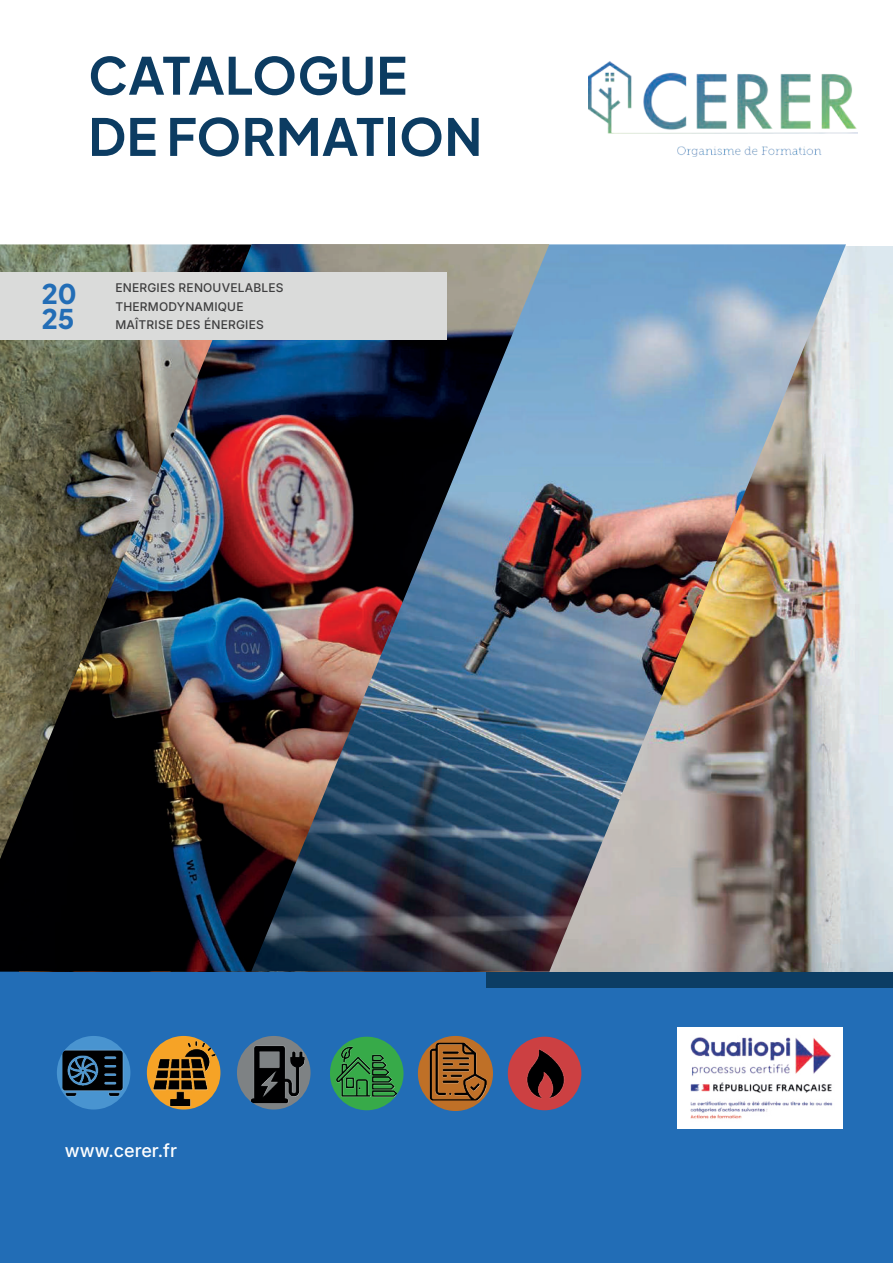
<style>
.page{position:relative;width:893px;height:1263px;background:#fff}
.page>*{position:absolute;margin:0;border:0;box-sizing:border-box;transform-origin:0 0}
.t1{font:51px/61.2px "Plus Jakarta Sans";letter-spacing:.01em;color:#0c3c62}
.t2{font:27px/24.6px "Plus Jakarta Sans";color:#226db6}
.t3{font:18px "Inter";color:#fff}
.t4{font:12px/18.8px "Inter";letter-spacing:.015em;color:#3e3e3f}
</style>
<div class="page">
<div style="left:0;top:945px;width:893px;height:318px;background:#226db6"></div>
<div style="left:487px;top:961px;width:406px;height:27px;background:#0c3d64"></div>
<img style="left:846px;top:247px;width:47px;height:725px">
<img style="left:0;top:244px;width:251px;height:728px">
<img style="left:251px;top:244px;width:595px;height:728px">
<div style="left:0;top:272px;width:446px;height:68px;background:#dadbda"></div>
<img style="left:589px;top:61px;width:268px;height:95px">
<div style="left:419px;top:1037px;width:73px;height:73px;background:#bf7027;border-radius:50%"></div>
<img style="left:429px;top:1043px;width:58px;height:57px">
<div style="left:418px;top:1036px;width:75px;height:75px;border:2px solid #bf7027;border-radius:50%"></div>
<div style="left:330px;top:1037px;width:74px;height:73px;background:#37aa49;border-radius:50%"></div>
<img style="left:336px;top:1040px;width:61px;height:62px">
<div style="left:237px;top:1036px;width:74px;height:73px;background:#7e8284;border-radius:50%"></div>
<img style="left:248px;top:1045px;width:59px;height:58px">
<img style="left:510px;top:1038px;width:71px;height:71px">
<div style="left:57px;top:1036px;width:73px;height:73px;background:#4994d0;border-radius:50%"></div>
<img style="left:59px;top:1039px;width:67px;height:67px">
<svg style="left:147px;top:1036px;width:73px;height:73px"></svg>
<img style="left:151px;top:1040px;width:67px;height:66px">
<div style="left:677px;top:1027px;width:165px;height:102px;background:#fff"></div>
<img style="left:690px;top:1037px;width:143px;height:82px">
<h1 class="t1" style="left:88px;top:40px;width:395px">CATALOGUE<br>DE FORMATION</h1>
<h2 class="t2" style="left:42px;top:279px;width:36px">20<br>25</h2>
<p class="t4" style="left:115px;top:278px;width:170px">ENERGIES RENOUVELABLES<br>THERMODYNAMIQUE<br>MAÎTRISE DES ÉNERGIES</p>
<h3 class="t3" style="left:65px;top:1137px;width:114px">www.cerer.fr</h3>
</div>
